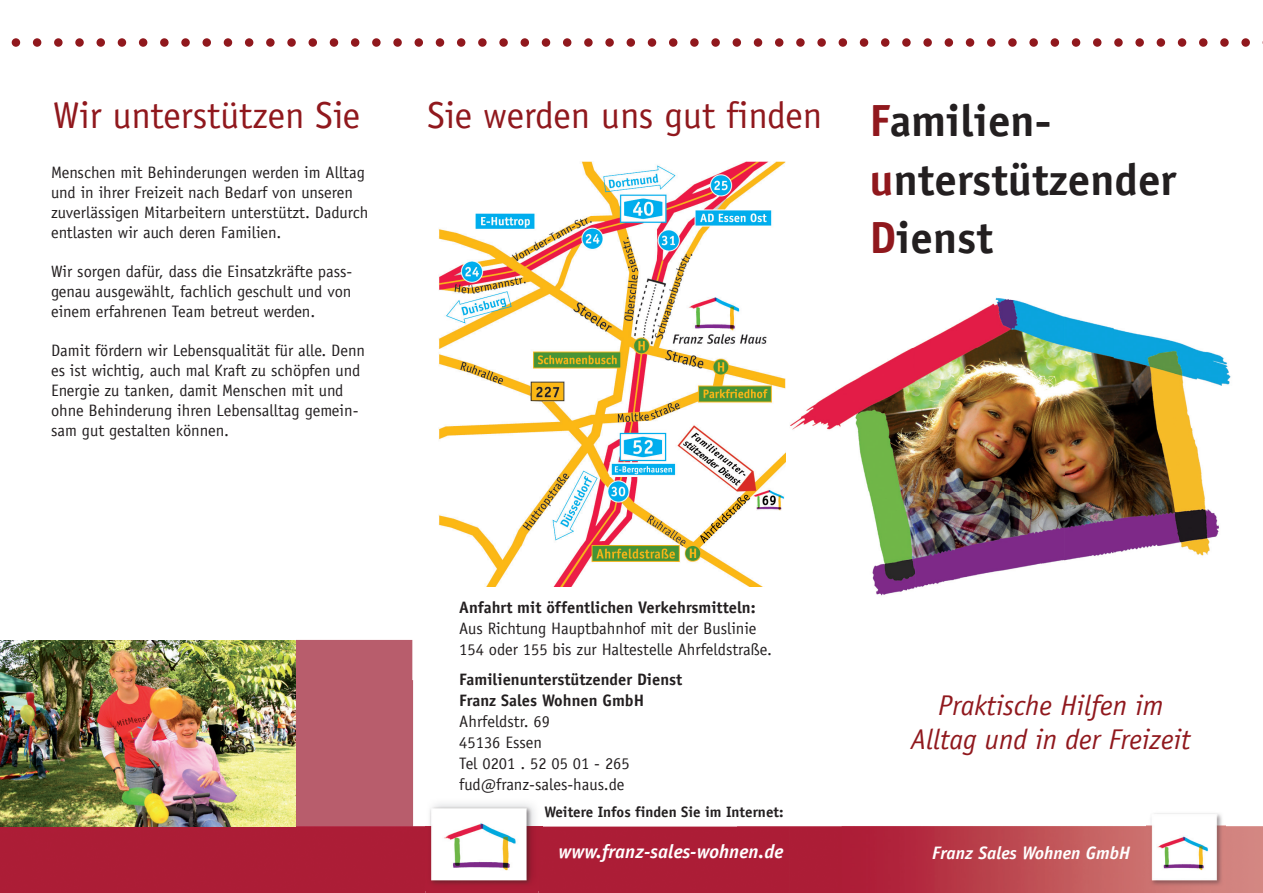
<style>
.page{position:relative;width:1263px;height:893px;background:#fff}
.page>*{position:absolute;margin:0;border:0;box-sizing:border-box;transform-origin:0 0}
.t1{font:700 45px/58.5px "Officina Sans";color:#231f20}
.t2{font:37.5px "Officina Sans";color:#90181d}
.t3{font:italic 28.5px/34.2px "Officina Sans";color:#90181d;text-align:center}
.t4{font:italic 700 19.5px "Officina Sans";color:#fff}
.t5{font:italic 700 18px "Officina Sans";color:#fff}
.t6{font:16.5px/19.8px "Officina Sans";color:#231f20}
.t7{font:700 16.5px/21px "Officina Sans";color:#231f20}
.t8{font:700 15px "Officina Sans";color:#231f20}
.s1{color:#90181d}
</style>
<div class="page">
<img style="left:11px;top:43px;width:667px;height:637px">
<div style="left:737px;top:826px;width:52px;height:67px;background:#ac1d36"></div>
<div style="left:789px;top:826px;width:53px;height:67px;background:#ac1d36"></div>
<img style="left:842px;top:826px;width:316px;height:67px">
<img style="left:0;top:680px;width:426px;height:213px">
<img style="left:542px;top:826px;width:195px;height:14px">
<div style="left:538px;top:840px;width:199px;height:53px;background:#ac1d36"></div>
<div style="left:12px;top:38px;width:8px;height:9px;background:#90181d;border-radius:50%"></div>
<div style="left:33px;top:38px;width:8px;height:9px;background:#90181d;border-radius:50%"></div>
<div style="left:54px;top:38px;width:9px;height:9px;background:#90181d;border-radius:50%"></div>
<div style="left:75px;top:38px;width:9px;height:9px;background:#90181d;border-radius:50%"></div>
<div style="left:96px;top:38px;width:9px;height:9px;background:#90181d;border-radius:50%"></div>
<div style="left:118px;top:38px;width:8px;height:9px;background:#90181d;border-radius:50%"></div>
<div style="left:139px;top:38px;width:8px;height:9px;background:#90181d;border-radius:50%"></div>
<div style="left:160px;top:38px;width:9px;height:9px;background:#90181d;border-radius:50%"></div>
<div style="left:181px;top:38px;width:9px;height:9px;background:#90181d;border-radius:50%"></div>
<div style="left:202px;top:38px;width:9px;height:9px;background:#90181d;border-radius:50%"></div>
<div style="left:224px;top:38px;width:8px;height:9px;background:#90181d;border-radius:50%"></div>
<div style="left:245px;top:38px;width:8px;height:9px;background:#90181d;border-radius:50%"></div>
<div style="left:266px;top:38px;width:9px;height:9px;background:#90181d;border-radius:50%"></div>
<div style="left:287px;top:38px;width:9px;height:9px;background:#90181d;border-radius:50%"></div>
<div style="left:308px;top:38px;width:9px;height:9px;background:#90181d;border-radius:50%"></div>
<div style="left:330px;top:38px;width:8px;height:9px;background:#90181d;border-radius:50%"></div>
<div style="left:351px;top:38px;width:8px;height:9px;background:#90181d;border-radius:50%"></div>
<div style="left:372px;top:38px;width:9px;height:9px;background:#90181d;border-radius:50%"></div>
<div style="left:393px;top:38px;width:9px;height:9px;background:#90181d;border-radius:50%"></div>
<div style="left:414px;top:38px;width:9px;height:9px;background:#90181d;border-radius:50%"></div>
<div style="left:436px;top:38px;width:8px;height:9px;background:#90181d;border-radius:50%"></div>
<div style="left:457px;top:38px;width:8px;height:9px;background:#90181d;border-radius:50%"></div>
<div style="left:478px;top:38px;width:9px;height:9px;background:#90181d;border-radius:50%"></div>
<div style="left:499px;top:38px;width:9px;height:9px;background:#90181d;border-radius:50%"></div>
<svg style="left:520px;top:38px;width:9px;height:9px"></svg>
<div style="left:542px;top:38px;width:8px;height:9px;background:#90181d;border-radius:50%"></div>
<div style="left:563px;top:38px;width:8px;height:9px;background:#90181d;border-radius:50%"></div>
<div style="left:584px;top:38px;width:9px;height:9px;background:#90181d;border-radius:50%"></div>
<div style="left:605px;top:38px;width:9px;height:9px;background:#90181d;border-radius:50%"></div>
<svg style="left:626px;top:38px;width:9px;height:9px"></svg>
<div style="left:648px;top:38px;width:8px;height:9px;background:#90181d;border-radius:50%"></div>
<div style="left:669px;top:38px;width:8px;height:9px;background:#90181d;border-radius:50%"></div>
<div style="left:690px;top:38px;width:9px;height:9px;background:#90181d;border-radius:50%"></div>
<div style="left:711px;top:38px;width:9px;height:9px;background:#90181d;border-radius:50%"></div>
<svg style="left:732px;top:38px;width:9px;height:9px"></svg>
<div style="left:754px;top:38px;width:8px;height:9px;background:#90181d;border-radius:50%"></div>
<div style="left:775px;top:38px;width:8px;height:9px;background:#90181d;border-radius:50%"></div>
<div style="left:796px;top:38px;width:9px;height:9px;background:#90181d;border-radius:50%"></div>
<div style="left:817px;top:38px;width:9px;height:9px;background:#90181d;border-radius:50%"></div>
<svg style="left:838px;top:38px;width:9px;height:9px"></svg>
<div style="left:860px;top:38px;width:8px;height:9px;background:#90181d;border-radius:50%"></div>
<div style="left:881px;top:38px;width:8px;height:9px;background:#90181d;border-radius:50%"></div>
<div style="left:902px;top:38px;width:9px;height:9px;background:#90181d;border-radius:50%"></div>
<div style="left:923px;top:38px;width:9px;height:9px;background:#90181d;border-radius:50%"></div>
<svg style="left:944px;top:38px;width:9px;height:9px"></svg>
<div style="left:966px;top:38px;width:8px;height:9px;background:#90181d;border-radius:50%"></div>
<div style="left:987px;top:38px;width:8px;height:9px;background:#90181d;border-radius:50%"></div>
<div style="left:1008px;top:38px;width:9px;height:9px;background:#90181d;border-radius:50%"></div>
<div style="left:1029px;top:38px;width:9px;height:9px;background:#90181d;border-radius:50%"></div>
<svg style="left:1050px;top:38px;width:9px;height:9px"></svg>
<div style="left:1072px;top:38px;width:8px;height:9px;background:#90181d;border-radius:50%"></div>
<div style="left:1093px;top:38px;width:8px;height:9px;background:#90181d;border-radius:50%"></div>
<div style="left:1114px;top:38px;width:9px;height:9px;background:#90181d;border-radius:50%"></div>
<div style="left:1135px;top:38px;width:9px;height:9px;background:#90181d;border-radius:50%"></div>
<svg style="left:1156px;top:38px;width:9px;height:9px"></svg>
<div style="left:1178px;top:38px;width:8px;height:9px;background:#90181d;border-radius:50%"></div>
<div style="left:1199px;top:38px;width:8px;height:9px;background:#90181d;border-radius:50%"></div>
<div style="left:1220px;top:38px;width:9px;height:9px;background:#90181d;border-radius:50%"></div>
<div style="left:1241px;top:38px;width:9px;height:9px;background:#90181d;border-radius:50%"></div>
<img style="left:538px;top:826px;width:4px;height:64px">
<img style="left:426px;top:803px;width:112px;height:90px">
<img style="left:1146px;top:812px;width:79px;height:78px">
<img style="left:868px;top:491px;width:47px;height:105px">
<img style="left:915px;top:491px;width:149px;height:97px">
<img style="left:1064px;top:316px;width:50px;height:245px">
<img style="left:1114px;top:443px;width:106px;height:113px">
<img style="left:785px;top:348px;width:279px;height:143px">
<img style="left:1114px;top:329px;width:118px;height:114px">
<img style="left:913px;top:300px;width:151px;height:48px">
<img style="left:995px;top:297px;width:17px;height:3px">
<img style="left:439px;top:162px;width:346px;height:425px">
<div style="left:433px;top:809px;width:92px;height:71px;background:#fff"></div>
<div style="left:1158px;top:822px;width:56px;height:52px;background:#fff"></div>
<svg style="left:0;top:634px;width:296px;height:7px"></svg>
<img style="left:0;top:641px;width:296px;height:186px">
<img style="left:444px;top:823px;width:72px;height:48px">
<img style="left:1156px;top:835px;width:52px;height:37px">
<h2 class="t2" style="left:53px;top:92px;width:309px">Wir unterstützen Sie</h2>
<h2 class="t2" style="left:428px;top:92px;width:396px">Sie werden uns gut finden</h2>
<p class="t6" style="left:51px;top:163px;width:319px">Menschen mit Behinderungen werden im Alltag und in ihrer Freizeit nach Bedarf von unseren zuverlässigen Mitarbeitern unterstützt. Dadurch entlasten wir auch deren Familien.</p>
<p class="t6" style="left:51px;top:262px;width:303px;text-align:justify">Wir sorgen dafür, dass die Einsatzkräfte pass&shy;genau ausgewählt, fachlich geschult und von einem erfahrenen Team betreut werden.</p>
<p class="t6" style="left:51px;top:341px;width:316px">Damit fördern wir Lebensqualität für alle. Denn es ist wichtig, auch mal Kraft zu schöpfen und Energie zu tanken, damit Menschen mit und ohne Behinderung ihren Lebensalltag gemein&shy;sam gut gestalten können.</p>
<h1 class="t1" style="left:870px;top:91px;width:308px"><span class="s1">F</span>amilien&shy;<span class="s1">u</span>nterstützender<br><span class="s1">D</span>ienst</h1>
<p class="t7" style="left:459px;top:597px;width:298px">Anfahrt mit öffentlichen Verkehrsmitteln:</p>
<p class="t6" style="left:459px;top:618px;width:314px;line-height:21px">Aus Richtung Hauptbahnhof mit der Buslinie<br>154 oder 155 bis zur Haltestelle Ahrfeldstraße.</p>
<p class="t7" style="left:459px;top:669px;width:225px">Familienunterstützender Dienst<br>Franz Sales Wohnen GmbH</p>
<p class="t6" style="left:459px;top:711px;width:172px;line-height:21px">Ahrfeldstr. 69<br>45136 Essen<br>Tel 0201 . 52 05 01 - 265 fud@franz-sales-haus.de</p>
<p class="t8" style="left:544px;top:803px;width:241px">Weitere Infos finden Sie im Internet:</p>
<p class="t4" style="left:558px;top:840px;width:227px">www.franz-sales-wohnen.de</p>
<h3 class="t3" style="left:911px;top:688px;width:281px">Praktische Hilfen im<br>Alltag und in der Freizeit</h3>
<p class="t5" style="left:932px;top:842px;width:200px">Franz Sales Wohnen GmbH</p>
</div>
